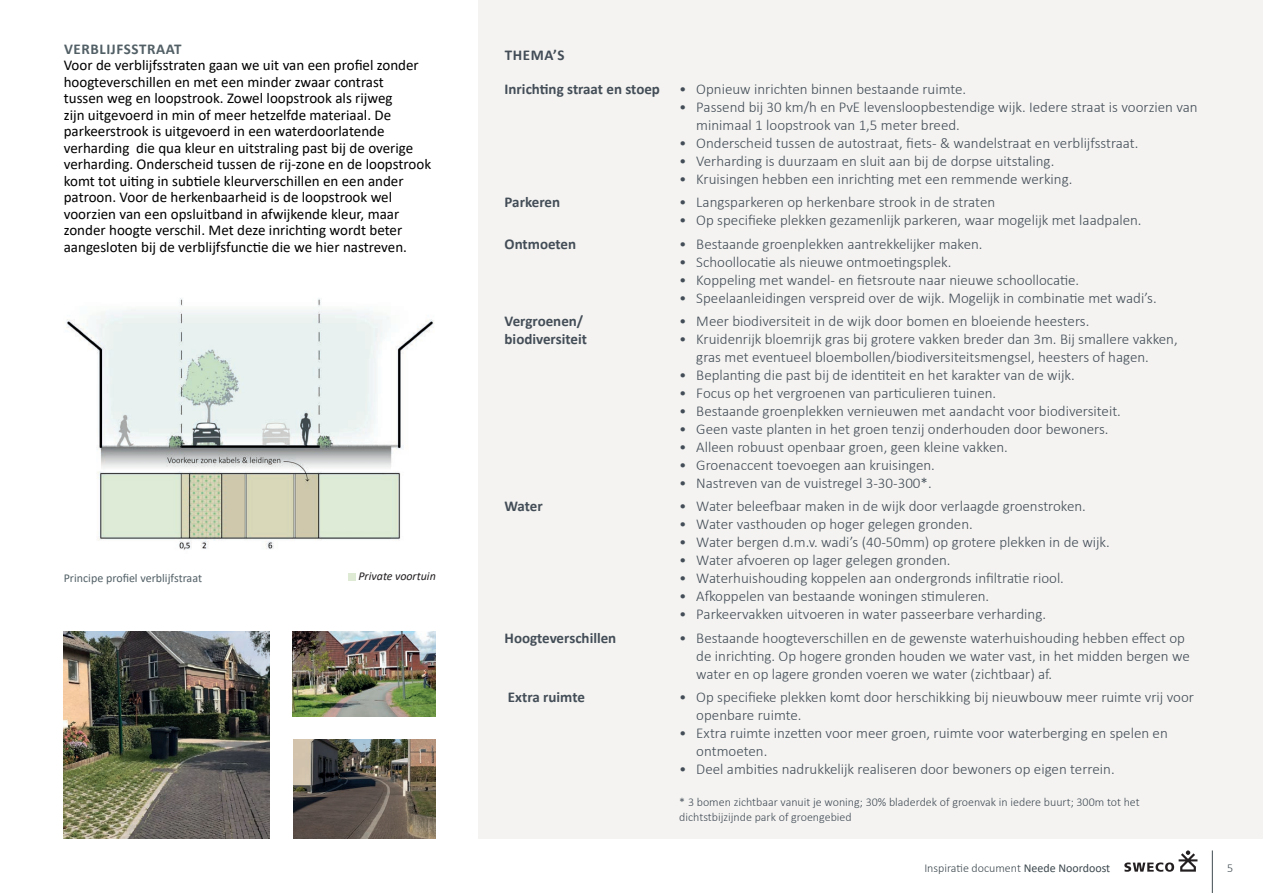
<style>
.page{position:relative;width:1263px;height:893px;background:#fff}
.page>*{position:absolute;margin:0;border:0;box-sizing:border-box;transform-origin:0 0}
.t1{font:300 15px/18px "Calibri";color:#434d57}
.t2{font:15px/16.5px "Calibri";color:#000001}
.t3{font:700 15px/18px "Calibri";color:#434d57}
.t4{font:700 15px "Calibri";letter-spacing:.04em;color:#526066}
.t5{font:300 12px/14.4px "Calibri";color:#434d57}
.t6{font:300 12px "Calibri";color:#3f4a50}
.t7{font:12px "Calibri";color:#526066}
.t8{font:italic 12px "Calibri";color:#231f20}
.s1{font-weight:400}
</style>
<div class="page">
<svg style="left:1124px;top:850px;width:73px;height:22px"></svg>
<hr style="left:1212px;top:850px;width:1px;height:43px;background:#3f4a50">
<div style="left:478px;top:0;width:785px;height:839px;background:#f4f3f1"></div>
<img style="left:293px;top:740px;width:143px;height:99px">
<img style="left:293px;top:632px;width:143px;height:84px">
<img style="left:64px;top:632px;width:206px;height:207px">
<img style="left:66px;top:298px;width:368px;height:252px">
<div style="left:349px;top:573px;width:7px;height:7px;background:#deead4"></div>
<p class="t4" style="left:64px;top:38px;width:119px">VERBLIJFSSTRAAT</p>
<p class="t2" style="left:64px;top:57px;width:369px">Voor de verblijfsstraten gaan we uit van een profiel zonder hoogteverschillen en met een minder zwaar contrast<br>tussen weg en loopstrook. Zowel loopstrook als rijweg<br>zijn uitgevoerd in min of meer hetzelfde materiaal. De parkeerstrook is uitgevoerd in een waterdoorlatende verharding die qua kleur en uitstraling past bij de overige verharding. Onderscheid tussen de rij-zone en de loopstrook komt tot uiting in subtiele kleurverschillen en een ander patroon. Voor de herkenbaarheid is de loopstrook wel voorzien van een opsluitband in afwijkende kleur, maar zonder hoogte verschil. Met deze inrichting wordt beter aangesloten bij de verblijfsfunctie die we hier nastreven.</p>
<p class="t7" style="left:64px;top:570px;width:140px">Principe profiel verblijfstraat</p>
<p class="t8" style="left:358px;top:568px;width:79px">Private voortuin</p>
<p class="t3" style="left:505px;top:46px;width:61px">THEMA’S</p>
<p class="t3" style="left:505px;top:80px;width:157px">Inrichting straat en stoep</p>
<p class="t1" style="left:679px;top:80px;width:288px">• Opnieuw inrichten binnen bestaande ruimte.</p>
<p class="t1" style="left:696px;top:98px;width:503px;text-indent:-17px">• Passend bij 30 km/h en PvE levensloopbestendige wijk. Iedere straat is voorzien van minimaal 1 loopstrook van 1,5 meter breed.</p>
<p class="t1" style="left:679px;top:134px;width:461px">• Onderscheid tussen de autostraat, fiets- &amp; wandelstraat en verblijfsstraat.</p>
<p class="t1" style="left:679px;top:152px;width:376px">• Verharding is duurzaam en sluit aan bij de dorpse uitstaling.</p>
<p class="t1" style="left:679px;top:170px;width:395px">• Kruisingen hebben een inrichting met een remmende werking.</p>
<p class="t3" style="left:505px;top:193px;width:57px">Parkeren</p>
<p class="t1" style="left:679px;top:193px;width:317px">• Langsparkeren op herkenbare strook in de straten</p>
<p class="t1" style="left:679px;top:211px;width:464px">• Op specifieke plekken gezamenlijk parkeren, waar mogelijk met laadpalen.</p>
<p class="t3" style="left:505px;top:235px;width:73px">Ontmoeten</p>
<p class="t1" style="left:679px;top:235px;width:305px">• Bestaande groenplekken aantrekkelijker maken.</p>
<p class="t1" style="left:679px;top:253px;width:274px">• Schoollocatie als nieuwe ontmoetingsplek.</p>
<p class="t1" style="left:679px;top:271px;width:401px">• Koppeling met wandel- en fietsroute naar nieuwe schoollocatie.</p>
<p class="t1" style="left:679px;top:289px;width:479px">• Speelaanleidingen verspreid over de wijk. Mogelijk in combinatie met wadi’s.</p>
<p class="t3" style="left:505px;top:312px;width:84px">Vergroenen/ biodiversiteit</p>
<p class="t1" style="left:679px;top:312px;width:412px">• Meer biodiversiteit in de wijk door bomen en bloeiende heesters.</p>
<p class="t1" style="left:696px;top:330px;width:483px;text-indent:-17px">• Kruidenrijk bloemrijk gras bij grotere vakken breder dan 3m. Bij smallere vakken, gras met eventueel bloembollen/biodiversiteitsmengsel, heesters of hagen.</p>
<p class="t1" style="left:679px;top:366px;width:397px">• Beplanting die past bij de identiteit en het karakter van de wijk.</p>
<p class="t1" style="left:679px;top:384px;width:318px">• Focus op het vergroenen van particulieren tuinen.</p>
<p class="t1" style="left:679px;top:402px;width:443px">• Bestaande groenplekken vernieuwen met aandacht voor biodiversiteit.</p>
<p class="t1" style="left:679px;top:420px;width:431px">• Geen vaste planten in het groen tenzij onderhouden door bewoners.</p>
<p class="t1" style="left:679px;top:438px;width:330px">• Alleen robuust openbaar groen, geen kleine vakken.</p>
<p class="t1" style="left:679px;top:456px;width:257px">• Groenaccent toevoegen aan kruisingen.</p>
<p class="t1" style="left:679px;top:474px;width:254px">• Nastreven van de vuistregel 3-30-300*.</p>
<p class="t3" style="left:505px;top:497px;width:40px">Water</p>
<p class="t1" style="left:679px;top:497px;width:408px">• Water beleefbaar maken in de wijk door verlaagde groenstroken.</p>
<p class="t1" style="left:679px;top:515px;width:295px">• Water vasthouden op hoger gelegen gronden.</p>
<p class="t1" style="left:679px;top:533px;width:432px">• Water bergen d.m.v. wadi’s (40-50mm) op grotere plekken in de wijk.</p>
<p class="t1" style="left:679px;top:551px;width:273px">• Water afvoeren op lager gelegen gronden.</p>
<p class="t1" style="left:679px;top:569px;width:386px">• Waterhuishouding koppelen aan ondergronds infiltratie riool.</p>
<p class="t1" style="left:679px;top:587px;width:311px">• Afkoppelen van bestaande woningen stimuleren.</p>
<p class="t1" style="left:679px;top:605px;width:368px">• Parkeervakken uitvoeren in water passeerbare verharding.</p>
<p class="t3" style="left:505px;top:628px;width:113px">Hoogteverschillen</p>
<p class="t1" style="left:696px;top:628px;width:495px;text-indent:-17px">• Bestaande hoogteverschillen en de gewenste waterhuishouding hebben effect op de inrichting. Op hogere gronden houden we water vast, in het midden bergen we water en op lagere gronden voeren we water (zichtbaar) af.</p>
<p class="t3" style="left:508px;top:688px;width:78px">Extra ruimte</p>
<p class="t1" style="left:696px;top:688px;width:499px;text-indent:-17px">• Op specifieke plekken komt door herschikking bij nieuwbouw meer ruimte vrij voor openbare ruimte.</p>
<p class="t1" style="left:696px;top:724px;width:473px;text-indent:-17px">• Extra ruimte inzetten voor meer groen, ruimte voor waterberging en spelen en ontmoeten.</p>
<p class="t1" style="left:679px;top:760px;width:437px">• Deel ambities nadrukkelijk realiseren door bewoners op eigen terrein.</p>
<p class="t5" style="left:679px;top:795px;width:462px">* 3 bomen zichtbaar vanuit je woning; 30% bladerdek of groenvak in iedere buurt; 300m tot het dichtstbijzijnde park of groengebied</p>
<p class="t6" style="left:924px;top:860px;width:187px">Inspiratie document <span class="s1">Neede Noordoost</span></p>
<p class="t6" style="left:1227px;top:860px;width:8px">5</p>
</div>
